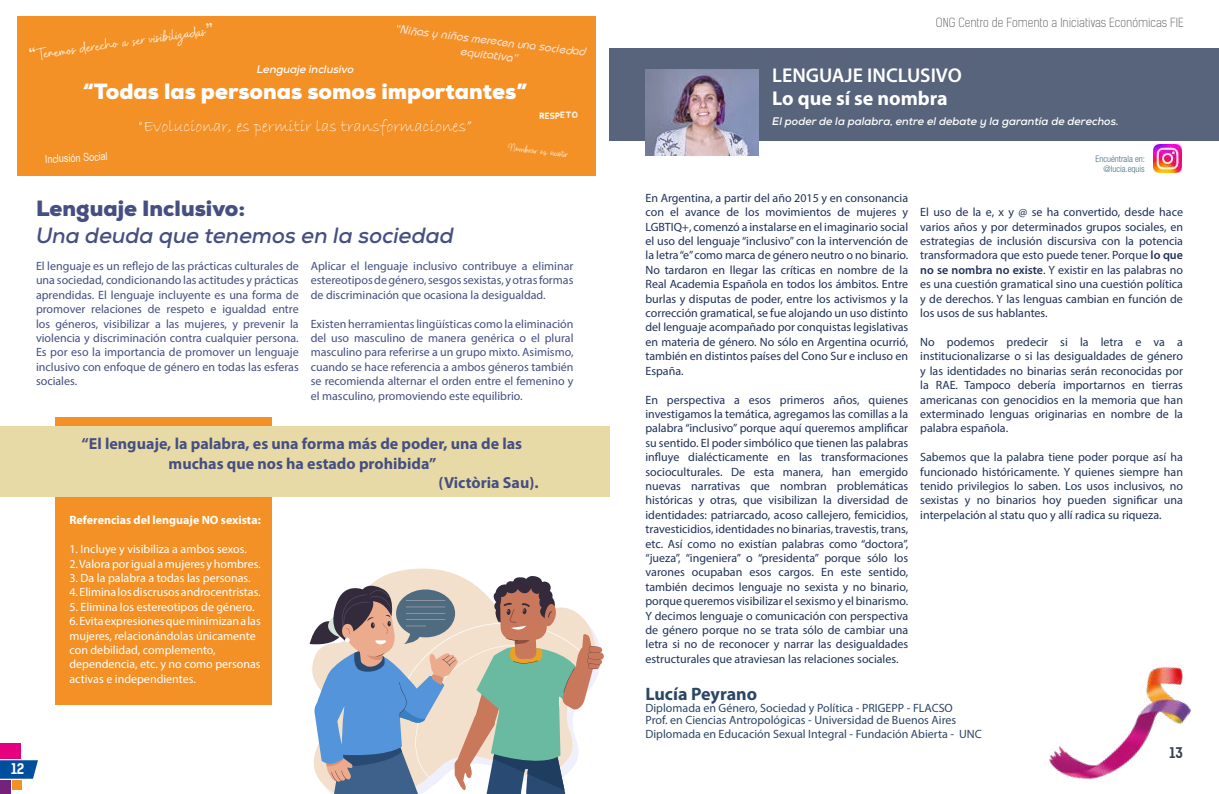
<style>
.page{position:relative;width:1219px;height:794px;background:#fff}
.page>*{position:absolute;margin:0;border:0;box-sizing:border-box;transform-origin:0 0}
.t1{font:900 22px "Nexa";color:#fff}
.t2{font:italic 700 22px "Nexa";color:#454f81}
.t3{font:900 22px "Nexa";color:#454f81}
.t4{font:600 20px "Myriad Pro";color:#fff}
.t5{font:700 20px "Myriad Pro";color:#fff}
.t6{font:18px "Buffalo";color:#fff6e3}
.t7{font:700 18px "Myriad Pro";color:#2c4665}
.t8{font:17px "Bradley Hand ITC";color:#fff}
.t9{font:700 16px "Myriad Pro";color:#454f81}
.t10{font:14px "Kelson Sans Bold BG";color:#364153}
.t11{font:14px "Kelson Sans Bold BG";color:#fff}
.t12{font:12px/14.4px "Myriad Pro";color:#203058;text-align:justify}
.t13{font:12px/14.4px "Myriad Pro";color:#454f81;text-align:justify}
.t14{font:12px/14.4px "Myriad Pro";color:#fff}
.t15{font:12px/12px "Myriad Pro";color:#2c4665}
.t16{font:300 12px "Kelson Sans";color:#6b6b6d}
.t17{font:italic 12px/14.4px "Bimini";color:#fde9e1;text-align:center}
.t18{font:700 12px "Myriad Pro";color:#fff}
.t19{font:12px "Hello Bunny";color:#fff}
.t20{font:12px "Chlakh Demo";color:#fff}
.t21{font:italic 700 11px "Nexa";color:#fff}
.t22{font:11px "Arial Narrow";color:#fff}
.t23{font:300 condensed 9px/10.8px "Helvetica Neue LT Std";color:#477081;text-align:right}
.s1{font-family:"A Bee Zee"}
.s2{font-weight:600}
</style>
<div class="page">
<img style="left:1048px;top:666px;width:143px;height:114px">
<svg style="left:0;top:760px;width:38px;height:18px"></svg>
<div style="left:0;top:780px;width:11px;height:14px;background:#76227b"></div>
<div style="left:12px;top:780px;width:10px;height:9px;background:#f39127"></div>
<div style="left:0;top:743px;width:21px;height:15px;background:#e6007d"></div>
<div style="left:55px;top:417px;width:217px;height:288px;background:#f39127"></div>
<div style="left:17px;top:16px;width:578px;height:160px;background:#f39127"></div>
<div style="left:0;top:426px;width:609px;height:71px;background:#e8daa6"></div>
<svg style="left:309px;top:568px;width:150px;height:76px"></svg>
<svg style="left:310px;top:576px;width:294px;height:218px"></svg>
<div style="left:609px;top:48px;width:610px;height:93px;background:#58647c"></div>
<img style="left:645px;top:69px;width:113px;height:87px">
<img style="left:1153px;top:144px;width:29px;height:29px">
<svg style="left:1118px;top:756px;width:73px;height:24px"></svg>
<h3 class="t6" style="left:28px;top:46px;width:187px;rotate:-8deg"><span class="s1">“</span>Tenemos derecho a ser visibilizadas<span class="s1">”</span></h3>
<p class="t21" style="left:257px;top:62px;width:99px">Lenguaje inclusivo</p>
<p class="t17" style="left:396px;top:21px;width:193px;rotate:7deg">“Niñas y niños merecen una sociedad equitativa”</p>
<h1 class="t1" style="left:83px;top:77px;width:446px">“Todas las personas somos importantes”</h1>
<h3 class="t8" style="left:138px;top:115px;width:335px">“Evolucionar, es permitir las transformaciones”</h3>
<p class="t20" style="left:540px;top:107px;width:40px">Respeto</p>
<p class="t19" style="left:508px;top:143px;width:62px;rotate:7deg">Nombrar es existir</p>
<p class="t22" style="left:45px;top:151px;width:64px;rotate:-3deg">Inclusión Social</p>
<h1 class="t3" style="left:36px;top:195px;width:211px">Lenguaje Inclusivo:</h1>
<h1 class="t2" style="left:36px;top:221px;width:419px">Una deuda que tenemos en la sociedad</h1>
<p class="t13" style="left:36px;top:258px;width:264px">El lenguaje es un reflejo de las prácticas culturales de una sociedad, condicionando las actitudes y prácticas aprendidas. El lenguaje incluyente es una forma de promover relaciones de respeto e igualdad entre los géneros, visibilizar a las mujeres, y prevenir la violencia y discriminación contra cualquier persona.<br>Es por eso la importancia de promover un lenguaje inclusivo con enfoque de género en todas las esferas sociales.</p>
<p class="t13" style="left:311px;top:258px;width:264px">Aplicar el lenguaje inclusivo contribuye a eliminar estereotipos de género, sesgos sexistas, y otras formas de discriminación que ocasiona la desigualdad.</p>
<p class="t13" style="left:311px;top:316px;width:264px">Existen herramientas lingüísticas como la eliminación del uso masculino de manera genérica o el plural masculino para referirse a un grupo mixto. Asimismo, cuando se hace referencia a ambos géneros también se recomienda alternar el orden entre el femenino y el masculino, promoviendo este equilibrio.</p>
<h3 class="t9" style="left:82px;top:435px;width:442px">“El lenguaje, la palabra, es una forma más de poder, una de las</h3>
<h3 class="t9" style="left:169px;top:454px;width:269px">muchas que nos ha estado prohibida”</h3>
<h3 class="t9" style="left:439px;top:473px;width:101px">(Victòria Sau).</h3>
<p class="t11" style="left:11px;top:760px;width:15px">12</p>
<p class="t18" style="left:69px;top:513px;width:193px">Referencias del lenguaje NO sexista:</p>
<p class="t14" style="left:69px;top:542px;width:179px">1. Incluye y visibiliza a ambos sexos.</p>
<p class="t14" style="left:69px;top:556px;width:193px">2. Valora por igual a mujeres y hombres.</p>
<p class="t14" style="left:69px;top:570px;width:183px">3. Da la palabra a todas las personas.</p>
<p class="t14" style="left:69px;top:585px;width:193px">4. Elimina los discrusos androcentristas.</p>
<p class="t14" style="left:69px;top:599px;width:187px">5. Elimina los estereotipos de género.</p>
<p class="t14" style="left:69px;top:614px;width:193px">6. Evita expresiones que minimizan a las mujeres, relacionándolas únicamente con debilidad, complemento, dependencia, etc. y no como personas activas e independientes.</p>
<p class="t16" style="left:936px;top:15px;width:249px">ONG Centro de Fomento a Iniciativas Económicas FIE</p>
<h2 class="t4" style="left:772px;top:63px;width:191px">LENGUAJE INCLUSIVO</h2>
<h2 class="t5" style="left:772px;top:87px;width:177px">Lo que sí se nombra</h2>
<p class="t21" style="left:772px;top:114px;width:348px">El poder de la palabra, entre el debate y la garantía de derechos.</p>
<p class="t23" style="left:1095px;top:153px;width:51px">Encuéntrala en: @lucia.equis</p>
<p class="t12" style="left:645px;top:190px;width:264px">En Argentina, a partir del año 2015 y en consonancia con el avance de los movimientos de mujeres y LGBTIQ+, comenzó a instalarse en el imaginario social el uso del lenguaje “inclusivo” con la intervención de la letra “e” como marca de género neutro o no binario.<br>No tardaron en llegar las críticas en nombre de la Real Academia Española en todos los ámbitos. Entre burlas y disputas de poder, entre los activismos y la corrección gramatical, se fue alojando un uso distinto del lenguaje acompañado por conquistas legislativas en materia de género. No sólo en Argentina ocurrió, también en distintos países del Cono Sur e incluso en España.</p>
<p class="t12" style="left:645px;top:392px;width:264px">En perspectiva a esos primeros años, quienes investigamos la temática, agregamos las comillas a la palabra “inclusivo” porque aquí queremos amplificar su sentido. El poder simbólico que tienen las palabras influye dialécticamente en las transformaciones socioculturales. De esta manera, han emergido nuevas narrativas que nombran problemáticas históricas y otras, que visibilizan la diversidad de identidades: patriarcado, acoso callejero, femicidios, travesticidios, identidades no binarias, travestis, trans, etc. Así como no existían palabras como “doctora”, “jueza”, “ingeniera” o “presidenta” porque sólo los varones ocupaban esos cargos. En este sentido, también decimos lenguaje no sexista y no binario, porque queremos visibilizar el sexismo y el binarismo.<br>Y decimos lenguaje o comunicación con perspectiva de género porque no se trata sólo de cambiar una letra si no de reconocer y narrar las desigualdades estructurales que atraviesan las relaciones sociales.</p>
<p class="t12" style="left:920px;top:205px;width:264px">El uso de la e, x y @ se ha convertido, desde hace varios años y por determinados grupos sociales, en estrategias de inclusión discursiva con la potencia transformadora que esto puede tener. Porque <span class="s2">lo que no se nombra no existe</span>. Y existir en las palabras no es una cuestión gramatical sino una cuestión política y de derechos. Y las lenguas cambian en función de los usos de sus hablantes.</p>
<p class="t12" style="left:920px;top:334px;width:264px">No podemos predecir si la letra e va a institucionalizarse o si las desigualdades de género y las identidades no binarias serán reconocidas por la RAE. Tampoco debería importarnos en tierras americanas con genocidios en la memoria que han exterminado lenguas originarias en nombre de la palabra española.</p>
<p class="t12" style="left:920px;top:450px;width:264px">Sabemos que la palabra tiene poder porque así ha funcionado históricamente. Y quienes siempre han tenido privilegios lo saben. Los usos inclusivos, no sexistas y no binarios hoy pueden significar una interpelación al statu quo y allí radica su riqueza.</p>
<h3 class="t7" style="left:645px;top:683px;width:113px">Lucía Peyrano</h3>
<p class="t15" style="left:645px;top:701px;width:312px">Diplomada en Género, Sociedad y Política - PRIGEPP - FLACSO<br>Prof. en Ciencias Antropológicas - Universidad de Buenos Aires</p>
<p class="t15" style="left:645px;top:728px;width:338px">Diplomada en Educación Sexual Integral - Fundación Abierta - UNC</p>
<p class="t10" style="left:1169px;top:744px;width:15px">13</p>
</div>
